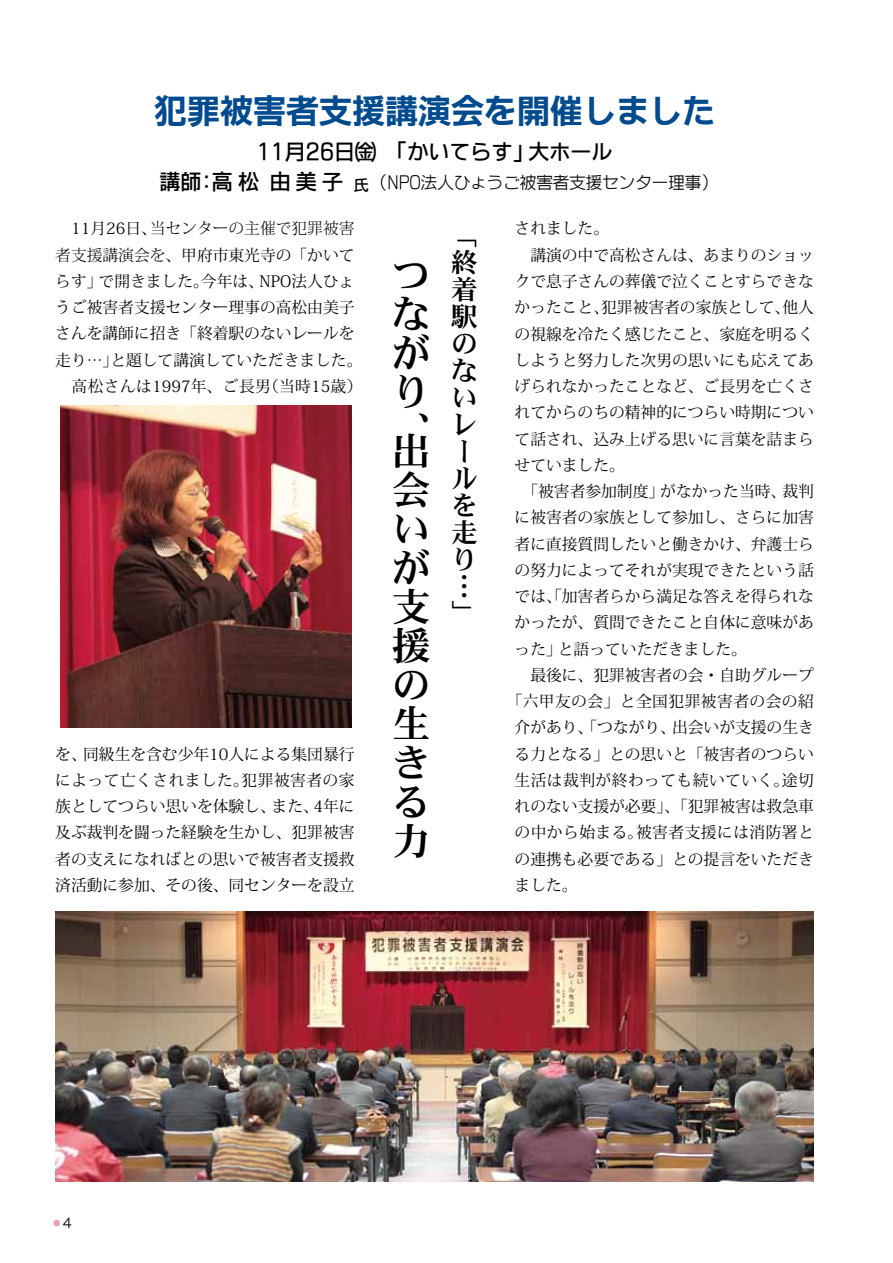
<style>
.page{position:relative;width:893px;height:1263px;background:#fff}
.page>*{position:absolute;margin:0;border:0;box-sizing:border-box;transform-origin:0 0}
.t1{font:39px/39px "FGP Heisei Mincho W7";color:#000}
.t2{font:33px "FGP Kaku Gothic Ca U";color:#004a8e}
.t3{font:27px/27px "FGP Heisei Mincho W7";color:#000}
.t4{font:21px "FGP Kaku Gothic Ca B";color:#000}
.t5{font:16.5px "FGP Kaku Gothic Ca L";color:#000}
.t6{font:15.75px/26.2px "Koz Min Pro";color:#000}
.t7{font:15.75px "Koz Min Pro";letter-spacing:.03em;color:#000}
.t8{font:13.5px "Hira Kaku Pro W3";color:#000}
.s1{font-family:"FGP Kaku Gothic Ca B";font-size:21px}
.s2{font-weight:300}
</style>
<div class="page">
<img style="left:61px;top:405px;width:291px;height:323px">
<img style="left:55px;top:911px;width:759px;height:270px">
<div style="left:53px;top:1220px;width:7px;height:6px;background:#f19ec2;border-radius:50%"></div>
<h2 class="t2" style="left:154px;top:94px;width:562px">犯罪被害者支援講演会を開催しました</h2>
<h3 class="t4" style="left:257px;top:141px;width:357px">11月26日㈮　「かいてらす」大ホール</h3>
<p class="t5" style="left:159px;top:174px;width:560px"><span class="s1">講師：高 松 由 美 子</span> <sub>氏</sub> （NPO法人ひょうご被害者支援センター理事）</p>
<p class="t6" style="left:55px;top:215px;width:309px">　11月26日、<span class="s2">当センターの主催で犯罪被害者支援講演会を</span>、甲府市東光寺の「かいてらす」で開きました。今年は、NPO法人ひょうご被害者支援センター理事の高松由美子さんを講師に招き「終着駅のないレールを走り…」と題して講演していただきました。　高松さんは1997年、ご長男（当時15歳）</p>
<p class="t6" style="left:55px;top:740px;width:301px;text-align:justify">を、同級生を含む少年10人による集団暴行によって亡くされました。犯罪被害者の家族としてつらい思いを体験し、また、4年に及ぶ裁判を闘った経験を生かし、犯罪被害者の支えになればとの思いで被害者支援救済活動に参加、その後、同センターを設立</p>
<h1 class="t1" style="left:391px;top:255px;width:39px">つながり、</h1>
<h1 class="t1" style="left:391px;top:431px;width:40px;text-align:justify">出会いが支援の生きる力</h1>
<h3 class="t3" style="left:451px;top:222px;width:28px">「終着駅のないレールを走り…」</h3>
<p class="t6" style="left:515px;top:215px;width:96px">されました。</p>
<p class="t6" style="left:515px;top:241px;width:301px">　講演の中で高松さんは、あまりのショッ</p>
<p class="t6" style="left:515px;top:268px;width:301px">クで息子さんの葬儀で泣くことすらできな</p>
<p class="t6" style="left:515px;top:294px;width:301px">かったこと、犯罪被害者の家族として、他人</p>
<p class="t6" style="left:515px;top:320px;width:301px">の視線を冷たく感じたこと、家庭を明るく</p>
<p class="t6" style="left:515px;top:346px;width:301px">しようと努力した次男の思いにも応えてあ</p>
<p class="t6" style="left:515px;top:373px;width:301px">げられなかったことなど、ご長男を亡くさ</p>
<p class="t6" style="left:515px;top:399px;width:301px">れてからのちの精神的につらい時期につい</p>
<p class="t6" style="left:515px;top:425px;width:301px">て話され、込み上げる思いに言葉を詰まら</p>
<p class="t6" style="left:515px;top:451px;width:112px">せていました。</p>
<p class="t6" style="left:515px;top:478px;width:301px">　「被害者参加制度」がなかった当時、裁判</p>
<p class="t6" style="left:515px;top:504px;width:301px">に被害者の家族として参加し、さらに加害</p>
<p class="t6" style="left:515px;top:530px;width:301px">者に直接質問したいと働きかけ、弁護士ら</p>
<p class="t6" style="left:515px;top:556px;width:301px">の努力によってそれが実現できたという話</p>
<p class="t6" style="left:515px;top:583px;width:301px">では、「加害者らから満足な答えを得られな</p>
<p class="t6" style="left:515px;top:609px;width:301px">かったが、質問できたこと自体に意味があ</p>
<p class="t6" style="left:515px;top:635px;width:234px">った」と語っていただきました。</p>
<p class="t6" style="left:515px;top:661px;width:301px">　最後に、犯罪被害者の会・自助グループ</p>
<p class="t7" style="left:507px;top:690px;width:309px">「六甲友の会」と全国犯罪被害者の会の紹</p>
<p class="t6" style="left:515px;top:714px;width:301px">介があり、「つながり、出会いが支援の生き</p>
<p class="t6" style="left:515px;top:740px;width:301px">る力となる」との思いと「被害者のつらい</p>
<p class="t7" style="left:515px;top:769px;width:301px">生活は裁判が終わっても続いていく。途切</p>
<p class="t6" style="left:515px;top:793px;width:301px">れのない支援が必要」、「犯罪被害は救急車</p>
<p class="t7" style="left:515px;top:821px;width:301px">の中から始まる。被害者支援には消防署と</p>
<p class="t6" style="left:515px;top:845px;width:301px">の連携も必要である」との提言をいただき</p>
<p class="t6" style="left:515px;top:871px;width:64px">ました。</p>
<p class="t8" style="left:63px;top:1211px;width:10px">4</p>
</div>
